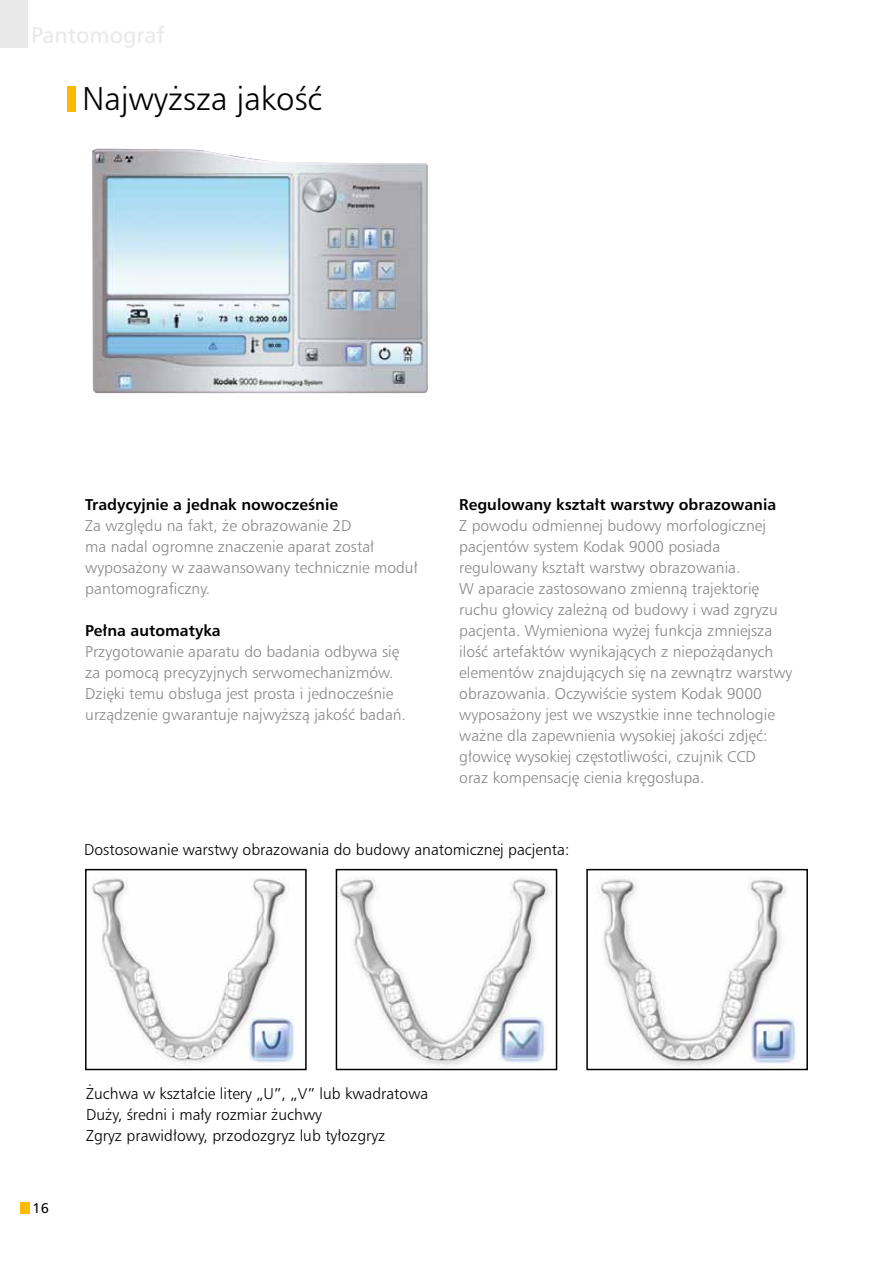
<style>
.page{position:relative;width:893px;height:1263px;background:#fff}
.page>*{position:absolute;margin:0;border:0;box-sizing:border-box;transform-origin:0 0}
.t1{font:31.5px "Humnst 777 Lt PL";color:#000}
.t2{font:21.75px "Humnst 777 PL";color:#e9e9ea}
.t3{font:15px/21px "Humnst 777 Lt PL";color:#87888a}
.t4{font:15px/21px "Humnst 777 Lt PL";color:#000}
.t5{font:700 15px "Humnst 777 PL";color:#000}
.t6{font:13.5px "Humnst 777 PL";color:#000}
</style>
<div class="page">
<div style="left:67px;top:86px;width:9px;height:26px;background:#fabb00"></div>
<img style="left:92px;top:149px;width:336px;height:244px">
<img style="left:92px;top:878px;width:202px;height:186px">
<div style="left:85px;top:869px;width:222px;height:201px;border:2px solid #000"></div>
<img style="left:598px;top:878px;width:198px;height:189px">
<div style="left:586px;top:869px;width:222px;height:201px;border:2px solid #000"></div>
<img style="left:339px;top:878px;width:213px;height:189px">
<div style="left:336px;top:869px;width:221px;height:201px;border:2px solid #000"></div>
<div style="left:0;top:0;width:27px;height:48px;background:#e9e9ea"></div>
<div style="left:21px;top:1202px;width:9px;height:11px;background:#fabb00"></div>
<h2 class="t2" style="left:31px;top:21px;width:135px">Pantomograf</h2>
<h1 class="t1" style="left:82px;top:79px;width:242px">Najwyższa jakość</h1>
<p class="t5" style="left:85px;top:494px;width:254px">Tradycyjnie a jednak nowocześnie</p>
<p class="t3" style="left:85px;top:515px;width:334px">Za względu na fakt, że obrazowanie 2D<br>ma nadal ogromne znaczenie aparat został wyposażony w zaawansowany technicznie moduł pantomograficzny.</p>
<p class="t5" style="left:85px;top:620px;width:137px">Pełna automatyka</p>
<p class="t3" style="left:85px;top:641px;width:322px">Przygotowanie aparatu do badania odbywa się za pomocą precyzyjnych serwomechanizmów.<br>Dzięki temu obsługa jest prosta i jednocześnie urządzenie gwarantuje najwyższą jakość badań.</p>
<p class="t5" style="left:459px;top:494px;width:318px">Regulowany kształt warstwy obrazowania</p>
<p class="t3" style="left:459px;top:515px;width:335px">Z powodu odmiennej budowy morfologicznej pacjentów system Kodak 9000 posiada regulowany kształt warstwy obrazowania.<br>W aparacie zastosowano zmienną trajektorię ruchu głowicy zależną od budowy i wad zgryzu pacjenta. Wymieniona wyżej funkcja zmniejsza ilość artefaktów wynikających z niepożądanych elementów znajdujących się na zewnątrz warstwy obrazowania. Oczywiście system Kodak 9000 wyposażony jest we wszystkie inne technologie ważne dla zapewnienia wysokiej jakości zdjęć: głowicę wysokiej częstotliwości, czujnik CCD<br>oraz kompensację cienia kręgosłupa.</p>
<p class="t4" style="left:84px;top:838px;width:487px">Dostosowanie warstwy obrazowania do budowy anatomicznej pacjenta:</p>
<p class="t6" style="left:33px;top:1199px;width:18px">16</p>
<p class="t4" style="left:86px;top:1082px;width:344px">Żuchwa w kształcie litery „U”, „V” lub kwadratowa<br>Duży, średni i mały rozmiar żuchwy<br>Zgryz prawidłowy, przodozgryz lub tyłozgryz</p>
</div>
